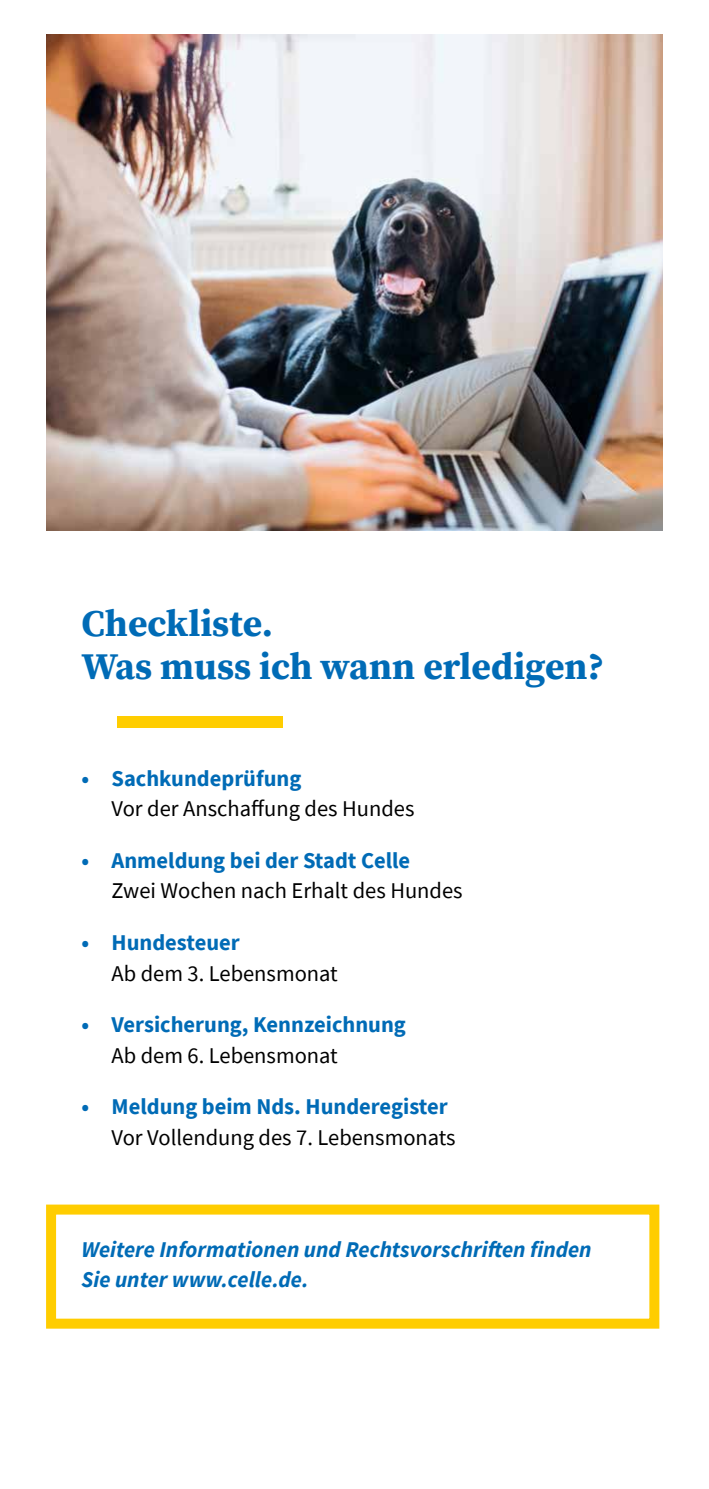
<style>
.page{position:relative;width:709px;height:1489px;background:#fff}
.page>*{position:absolute;margin:0;border:0;box-sizing:border-box;transform-origin:0 0}
.t1{font:700 37.5px/43px "Source Serif Pro";color:#006bb6}
.t2{font:22.5px "Source Sans Pro";color:#000}
.t3{font:700 22.5px "Source Sans Pro";color:#006bb6}
.t4{font:italic 700 22.5px/30.5px "Source Sans Pro";color:#006bb6}
</style>
<div class="page">
<div style="left:117px;top:716px;width:165px;height:11px;background:#ffcd00"></div>
<div style="left:46px;top:1204px;width:613px;height:124px;border:10px solid #ffcd00"></div>
<img style="left:46px;top:35px;width:617px;height:495px">
<h1 class="t1" style="left:81px;top:601px;width:524px">Checkliste.<br>Was muss ich wann erledigen?</h1>
<p class="t3" style="left:81px;top:763px;width:221px">• Sachkundeprüfung</p>
<p class="t2" style="left:111px;top:794px;width:304px">Vor der Anschaffung des Hundes</p>
<p class="t3" style="left:81px;top:845px;width:330px">• Anmeldung bei der Stadt Celle</p>
<p class="t2" style="left:111px;top:876px;width:352px">Zwei Wochen nach Erhalt des Hundes</p>
<p class="t3" style="left:81px;top:927px;width:160px">• Hundesteuer</p>
<p class="t2" style="left:111px;top:958px;width:228px">Ab dem 3. Lebensmonat</p>
<p class="t3" style="left:81px;top:1009px;width:326px">• Versicherung, Kennzeichnung</p>
<p class="t2" style="left:111px;top:1040px;width:228px">Ab dem 6. Lebensmonat</p>
<p class="t3" style="left:81px;top:1091px;width:367px">• Meldung beim Nds. Hunderegister</p>
<p class="t2" style="left:111px;top:1122px;width:346px">Vor Vollendung des 7. Lebensmonats</p>
<p class="t4" style="left:81px;top:1233px;width:511px">Weitere Informationen und Rechtsvorschriften finden<br>Sie unter www.celle.de.</p>
</div>
